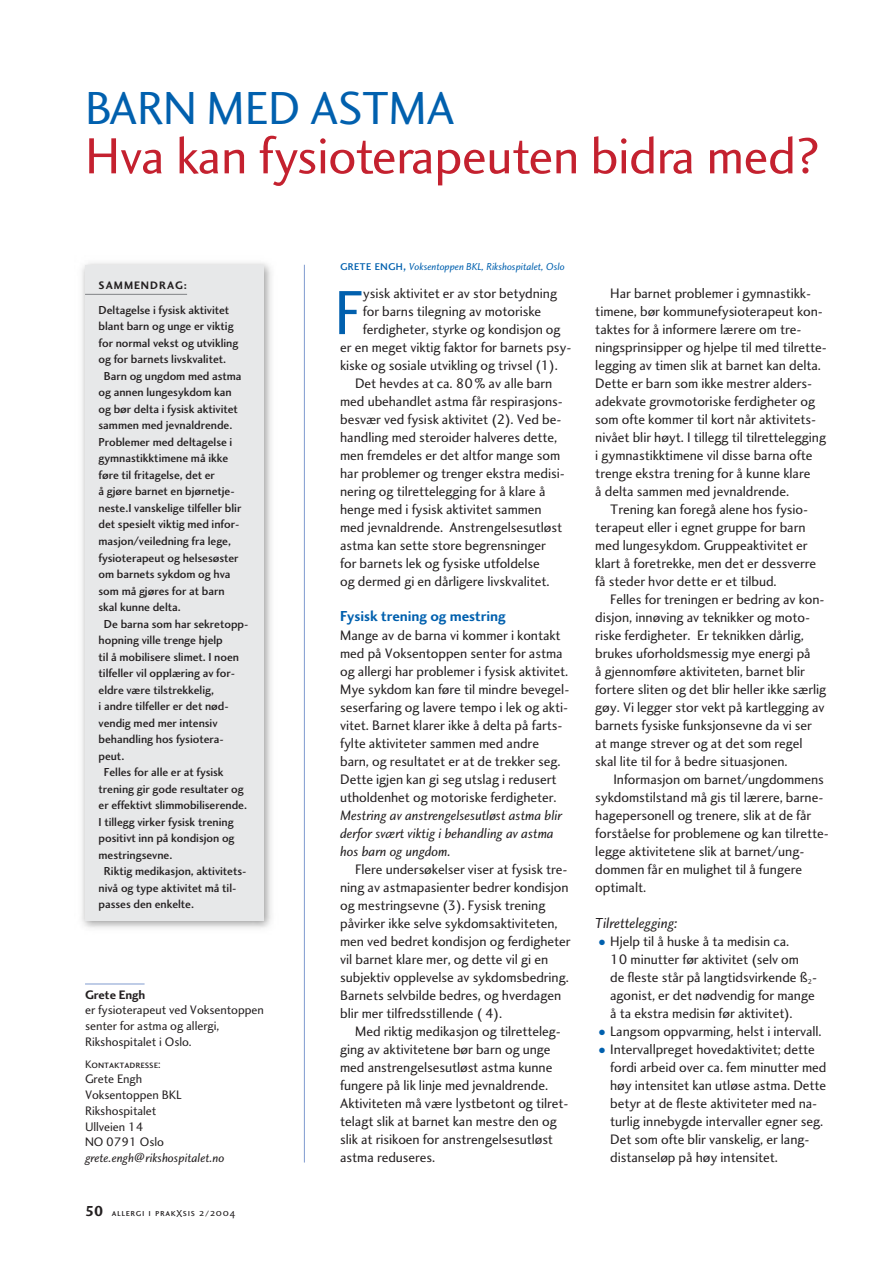
<style>
.page{position:relative;width:893px;height:1263px;background:#fff}
.page>*{position:absolute;margin:0;border:0;box-sizing:border-box;transform-origin:0 0}
.t1{font:64.5px "Charlotte Sans Book Plain";color:#0160ae}
.t2{font:52.5px "Charlotte Sans Book Plain";letter-spacing:-.005em;color:#c4212f}
.t3{font:48px "Charlotte Sans Book Plain";letter-spacing:-.005em;color:#0160ae}
.t4{font:15px "Charlotte Sans Bold Plain";letter-spacing:-.005em;color:#0160ae}
.t5{font:15px "Charlotte Sans Book Italic Plain";letter-spacing:-.005em;color:#231f20}
.t6{font:14.25px/18px "Charlotte Sans Book Plain";letter-spacing:-.005em;color:#231f20}
.t7{font:14.25px/18px "Charlotte Sans Book Italic Plain";letter-spacing:-.005em;color:#231f20}
.t8{font:12.75px/15.8px "Charlotte Sans Book Plain";letter-spacing:-.005em;color:#231f20}
.t9{font:12.75px "Charlotte Sans Book Italic Plain";letter-spacing:-.005em;color:#231f20}
.t10{font:12.75px "Charlotte Sans Bold Plain";letter-spacing:-.005em;color:#231f20}
.t11{font:12px "Charlotte Sans Medium Plain";letter-spacing:-.005em;color:#231f20}
.t12{font:11.25px "Charlotte Sans Small Caps Plain";letter-spacing:-.005em;color:#231f20}
.t13{font:11.25px "Charlotte Sans Bold Plain";letter-spacing:.09em;color:#231f20}
.t14{font:10.5px "Charlotte Sans Book Italic Plain";letter-spacing:-.005em;color:#0160ae}
.t15{font:10.5px "Charlotte Sans Small Caps Plain";letter-spacing:.06em;color:#231f20}
.s1{font-family:"Charlotte Sans Bold Plain";font-size:15px}
.s2{font-family:"Charlotte Sans Small Caps Plain";font-size:14.25px}
.s3{font-size:16.5px;color:#0160ae}
</style>
<div class="page">
<img style="left:81px;top:263px;width:191px;height:665px">
<div style="left:85px;top:266px;width:179px;height:655px;background:#e7e8e9"></div>
<hr style="left:85px;top:294px;width:102px;height:1px;background:#808285">
<hr style="left:85px;top:983px;width:60px;height:1px;background:#809bcf">
<hr style="left:304px;top:265px;width:1px;height:897px;background:#809bcf">
<h3 class="t3" style="left:85px;top:90px;width:371px">BARN MED ASTMA</h3>
<h2 class="t2" style="left:85px;top:136px;width:736px">Hva kan fysioterapeuten bidra med?</h2>
<p class="t13" style="left:99px;top:281px;width:90px">SAMMENDRAG:</p>
<p class="t11" style="left:99px;top:305px;width:132px">Deltagelse i fysisk aktivitet</p>
<p class="t11" style="left:99px;top:322px;width:137px">blant barn og unge er viktig</p>
<p class="t11" style="left:99px;top:338px;width:141px">for normal vekst og utvikling</p>
<p class="t11" style="left:99px;top:355px;width:129px">og for barnets livskvalitet.</p>
<p class="t11" style="left:104px;top:371px;width:139px">Barn og ungdom med astma</p>
<p class="t11" style="left:99px;top:388px;width:135px">og annen lungesykdom kan</p>
<p class="t11" style="left:99px;top:404px;width:141px">og bør delta i fysisk aktivitet</p>
<p class="t11" style="left:99px;top:421px;width:135px">sammen med jevnaldrende.</p>
<p class="t11" style="left:99px;top:437px;width:135px">Problemer med deltagelse i</p>
<p class="t11" style="left:99px;top:454px;width:131px">gymnastikktimene må ikke</p>
<p class="t11" style="left:99px;top:470px;width:118px">føre til fritagelse, det er</p>
<p class="t11" style="left:99px;top:487px;width:138px">å gjøre barnet en bjørnetje-</p>
<p class="t11" style="left:99px;top:503px;width:144px">neste.I vanskelige tilfeller blir</p>
<p class="t11" style="left:99px;top:520px;width:142px">det spesielt viktig med infor-</p>
<p class="t11" style="left:99px;top:536px;width:134px">masjon/veiledning fra lege,</p>
<p class="t11" style="left:99px;top:553px;width:142px">fysioterapeut og helsesøster</p>
<p class="t11" style="left:99px;top:569px;width:133px">om barnets sykdom og hva</p>
<p class="t11" style="left:99px;top:586px;width:128px">som må gjøres for at barn</p>
<p class="t11" style="left:99px;top:602px;width:84px">skal kunne delta.</p>
<p class="t11" style="left:104px;top:619px;width:146px">De barna som har sekretopp-</p>
<p class="t11" style="left:99px;top:635px;width:126px">hopning ville trenge hjelp</p>
<p class="t11" style="left:99px;top:652px;width:142px">til å mobilisere slimet. I noen</p>
<p class="t11" style="left:99px;top:668px;width:138px">tilfeller vil opplæring av for-</p>
<p class="t11" style="left:99px;top:685px;width:117px">eldre være tilstrekkelig,</p>
<p class="t11" style="left:99px;top:701px;width:132px">i andre tilfeller er det nød-</p>
<p class="t11" style="left:99px;top:718px;width:121px">vendig med mer intensiv</p>
<p class="t11" style="left:99px;top:734px;width:127px">behandling hos fysiotera-</p>
<p class="t11" style="left:99px;top:751px;width:27px">peut.</p>
<p class="t11" style="left:104px;top:767px;width:121px">Felles for alle er at fysisk</p>
<p class="t11" style="left:99px;top:784px;width:147px">trening gir gode resultater og</p>
<p class="t11" style="left:99px;top:800px;width:150px">er effektivt slimmobiliserende.</p>
<p class="t11" style="left:99px;top:817px;width:137px">I tillegg virker fysisk trening</p>
<p class="t11" style="left:99px;top:833px;width:138px">positivt inn på kondisjon og</p>
<p class="t11" style="left:99px;top:850px;width:75px">mestringsevne.</p>
<p class="t11" style="left:104px;top:866px;width:144px">Riktig medikasjon, aktivitets-</p>
<p class="t11" style="left:99px;top:883px;width:139px">nivå og type aktivitet må til-</p>
<p class="t11" style="left:99px;top:899px;width:97px">passes den enkelte.</p>
<p class="t10" style="left:85px;top:989px;width:62px">Grete Engh</p>
<p class="t8" style="left:85px;top:1003px;width:180px">er fysioterapeut ved Voksentoppen senter for astma og allergi,<br>Rikshospitalet i Oslo.</p>
<p class="t12" style="left:85px;top:1060px;width:77px">Kontaktadresse:</p>
<p class="t8" style="left:85px;top:1072px;width:98px">Grete Engh<br>Voksentoppen BKL<br>Rikshospitalet<br>Ullveien 14<br>NO 0791 Oslo</p>
<p class="t9" style="left:85px;top:1153px;width:141px">grete.engh@rikshospitalet.no</p>
<p class="t15" style="left:85px;top:1209px;width:152px"><span class="s1">50</span> allergi i prakXsis 2/2004</p>
<p class="t14" style="left:340px;top:263px;width:226px"><span class="s2">grete engh,</span> Voksentoppen BKL, Rikshospitalet, Oslo</p>
<h1 class="t1" style="left:334px;top:288px;width:30px">F</h1>
<p class="t6" style="left:363px;top:286px;width:196px">ysisk aktivitet er av stor betydning</p>
<p class="t6" style="left:363px;top:304px;width:180px">for barns tilegning av motoriske</p>
<p class="t6" style="left:363px;top:322px;width:199px">ferdigheter, styrke og kondisjon og</p>
<p class="t6" style="left:340px;top:340px;width:233px">er en meget viktig faktor for barnets psy-</p>
<p class="t6" style="left:340px;top:358px;width:219px">kiske og sosiale utvikling og trivsel (1).</p>
<p class="t6" style="left:355px;top:376px;width:199px">Det hevdes at ca. 80% av alle barn</p>
<p class="t6" style="left:340px;top:394px;width:224px">med ubehandlet astma får respirasjons-</p>
<p class="t6" style="left:340px;top:412px;width:223px">besvær ved fysisk aktivitet (2). Ved be-</p>
<p class="t6" style="left:340px;top:430px;width:219px">handling med steroider halveres dette,</p>
<p class="t6" style="left:340px;top:448px;width:222px">men fremdeles er det altfor mange som</p>
<p class="t6" style="left:340px;top:466px;width:226px">har problemer og trenger ekstra medisi-</p>
<p class="t6" style="left:340px;top:484px;width:207px">nering og tilrettelegging for å klare å</p>
<p class="t6" style="left:340px;top:502px;width:203px">henge med i fysisk aktivitet sammen</p>
<p class="t6" style="left:340px;top:520px;width:223px">med jevnaldrende. Anstrengelsesutløst</p>
<p class="t6" style="left:340px;top:538px;width:207px">astma kan sette store begrensninger</p>
<p class="t6" style="left:340px;top:556px;width:201px">for barnets lek og fysiske utfoldelse</p>
<p class="t6" style="left:340px;top:574px;width:211px">og dermed gi en dårligere livskvalitet.</p>
<p class="t4" style="left:340px;top:610px;width:167px">Fysisk trening og mestring</p>
<p class="t6" style="left:340px;top:628px;width:231px">Mange av de barna vi kommer i kontakt med på Voksentoppen senter for astma og allergi har problemer i fysisk aktivitet.<br>Mye sykdom kan føre til mindre bevegel&shy;seserfaring og lavere tempo i lek og akti&shy;vitet. Barnet klarer ikke å delta på farts&shy;fylte aktiviteter sammen med andre barn, og resultatet er at de trekker seg.<br>Dette igjen kan gi seg utslag i redusert utholdenhet og motoriske ferdigheter.</p>
<p class="t7" style="left:340px;top:808px;width:223px">Mestring av anstrengelsesutløst astma blir derfor svært viktig i behandling av astma hos barn og ungdom.</p>
<p class="t6" style="left:340px;top:862px;width:232px;text-indent:15px">Flere undersøkelser viser at fysisk tre&shy;ning av astmapasienter bedrer kondisjon og mestringsevne (3). Fysisk trening påvirker ikke selve sykdomsaktiviteten, men ved bedret kondisjon og ferdigheter vil barnet klare mer, og dette vil gi en subjektiv opplevelse av sykdomsbedring.<br>Barnets selvbilde bedres, og hverdagen blir mer tilfredsstillende ( 4).</p>
<p class="t6" style="left:340px;top:1024px;width:230px;text-indent:15px">Med riktig medikasjon og tilretteleg&shy;ging av aktivitetene bør barn og unge med anstrengelsesutløst astma kunne fungere på lik linje med jevnaldrende.<br>Aktiviteten må være lystbetont og tilret&shy;telagt slik at barnet kan mestre den og slik at risikoen for anstrengelsesutløst astma reduseres.</p>
<p class="t6" style="left:595px;top:286px;width:233px;text-indent:15px">Har barnet problemer i gymnastikk&shy;timene, bør kommunefysioterapeut kon&shy;taktes for å informere lærere om tre&shy;ningsprinsipper og hjelpe til med tilrette&shy;legging av timen slik at barnet kan delta.<br>Dette er barn som ikke mestrer alders&shy;adekvate grovmotoriske ferdigheter og som ofte kommer til kort når aktivitets&shy;nivået blir høyt. I tillegg til tilrettelegging i gymnastikktimene vil disse barna ofte trenge ekstra trening for å kunne klare<br>å delta sammen med jevnaldrende.</p>
<p class="t6" style="left:595px;top:502px;width:222px;text-indent:15px">Trening kan foregå alene hos fysio&shy;terapeut eller i egnet gruppe for barn med lungesykdom. Gruppeaktivitet er klart å foretrekke, men det er dessverre få steder hvor dette er et tilbud.</p>
<p class="t6" style="left:595px;top:592px;width:232px;text-indent:15px">Felles for treningen er bedring av kon&shy;disjon, innøving av teknikker og moto&shy;riske ferdigheter. Er teknikken dårlig, brukes uforholdsmessig mye energi på<br>å gjennomføre aktiviteten, barnet blir fortere sliten og det blir heller ikke særlig gøy. Vi legger stor vekt på kartlegging av barnets fysiske funksjonsevne da vi ser at mange strever og at det som regel skal lite til for å bedre situasjonen.</p>
<p class="t6" style="left:595px;top:772px;width:235px;text-indent:18px">Informasjon om barnet/ungdommens sykdomstilstand må gis til lærere, barne&shy;hagepersonell og trenere, slik at de får forståelse for problemene og kan tilrette&shy;legge aktivitetene slik at barnet/ung&shy;dommen får en mulighet til å fungere optimalt.</p>
<p class="t5" style="left:595px;top:917px;width:84px">Tilrettelegging:</p>
<p class="t6" style="left:610px;top:934px;width:208px;text-indent:-12px"><span class="s3">•</span> Hjelp til å huske å ta medisin ca.<br>10 minutter før aktivitet (selv om<br>de fleste står på langtidsvirkende ß<sub>2</sub>- agonist, er det nødvendig for mange å ta ekstra medisin før aktivitet).</p>
<p class="t6" style="left:598px;top:1024px;width:225px"><span class="s3">•</span> Langsom oppvarming, helst i intervall.</p>
<p class="t6" style="left:610px;top:1042px;width:218px;text-indent:-12px"><span class="s3">•</span> Intervallpreget hovedaktivitet; dette fordi arbeid over ca. fem minutter med høy intensitet kan utløse astma. Dette betyr at de fleste aktiviteter med na&shy;turlig innebygde intervaller egner seg.<br>Det som ofte blir vanskelig, er lang&shy;distanseløp på høy intensitet.</p>
</div>
